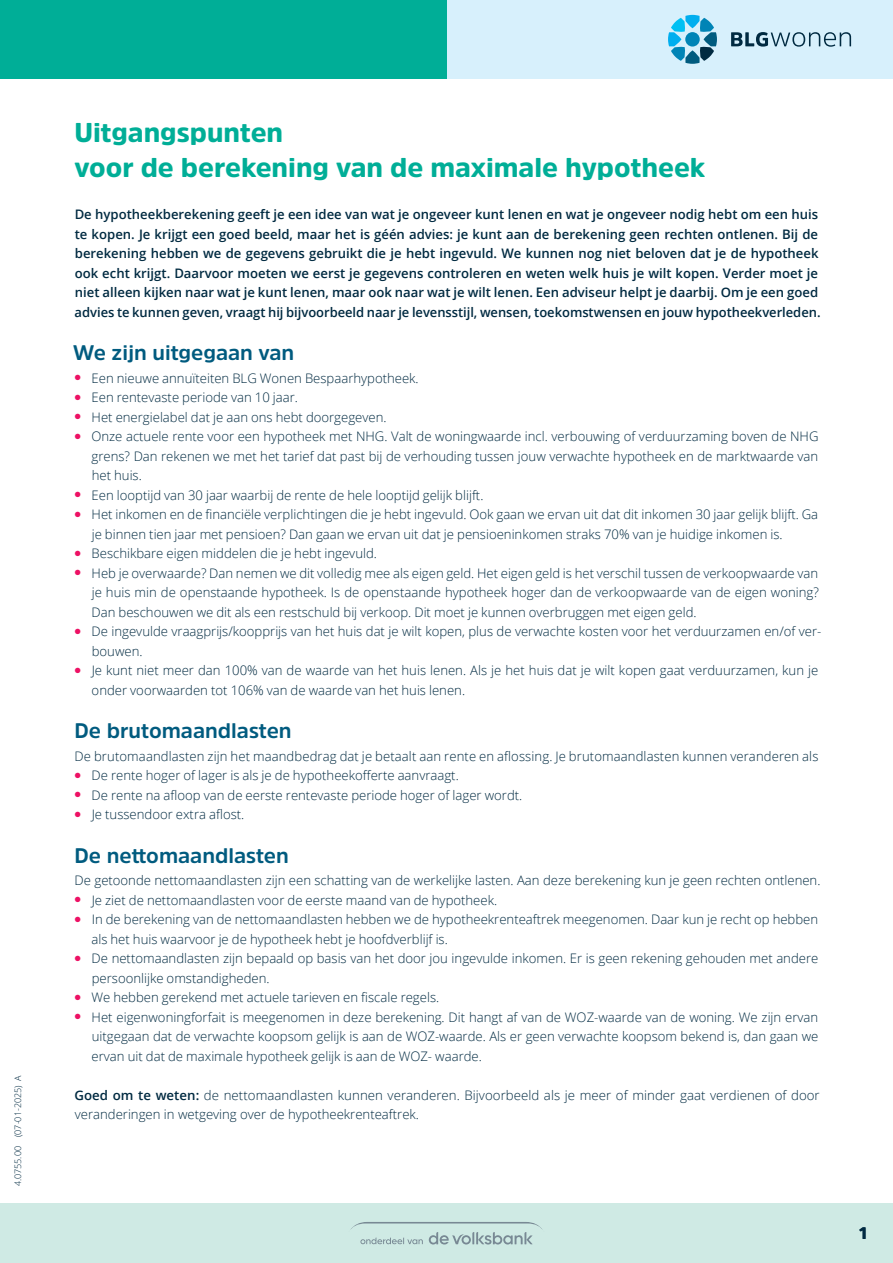
<style>
.page{position:relative;width:893px;height:1263px;background:#fff}
.page>*{position:absolute;margin:0;border:0;box-sizing:border-box;transform-origin:0 0}
.Formuliernaam_2024_consument{font:900 27px "Amsi Pro";color:#00ae97}
.Tussenkopje_2024_standaard{font:700 21px "Amsi Pro";color:#005b7f}
.t1{font:900 16.5px "Amsi Pro";color:#002a41}
.Body_2024{font:300 13.2px/19.5px "Open Sans";color:#002a41}
.Body_Bold_2024{font:600 13.2px/19.5px "Open Sans";color:#002a41}
.t2{font:300 9px "Open Sans";color:#002a41}
.s1{font-weight:600}
</style>
<div class="page">
<div style="left:0;top:1203px;width:893px;height:60px;background:#cfeae4"></div>
<div style="left:446px;top:0;width:447px;height:79px;background:#d7f0fc"></div>
<div style="left:0;top:0;width:446px;height:79px;background:#00ae97"></div>
<svg style="left:731px;top:32px;width:120px;height:15px"></svg>
<svg style="left:668px;top:15px;width:49px;height:49px"></svg>
<svg style="left:350px;top:1222px;width:193px;height:22px"></svg>
<p class="t2" style="left:12px;top:1186px;width:112px;rotate:-90deg">4.0755.00 (07-01-2025) A</p>
<h1 class="Formuliernaam_2024_consument" style="left:74px;top:114px;width:210px">Uitgangspunten</h1>
<h1 class="Formuliernaam_2024_consument" style="left:74px;top:148px;width:632px">voor de berekening van de maximale hypotheek</h1>
<p class="Body_Bold_2024" style="left:75px;top:204px;width:747px">De hypotheekberekening geeft je een idee van wat je ongeveer kunt lenen en wat je ongeveer nodig hebt om een huis te kopen. Je krijgt een goed beeld, maar het is géén advies: je kunt aan de berekening geen rechten ontlenen. Bij de berekening hebben we de gegevens gebruikt die je hebt ingevuld. We kunnen nog niet beloven dat je de hypotheek ook echt krijgt. Daarvoor moeten we eerst je gegevens controleren en weten welk huis je wilt kopen. Verder moet je niet alleen kijken naar wat je kunt lenen, maar ook naar wat je wilt lenen. Een adviseur helpt je daarbij. Om je een goed advies te kunnen geven, vraagt hij bijvoorbeeld naar je levensstijl, wensen, toekomstwensen en jouw hypotheekverleden.</p>
<h2 class="Tussenkopje_2024_standaard" style="left:73px;top:338px;width:223px">We zijn uitgegaan van</h2>
<p class="Body_2024" style="left:75px;top:368px;width:345px"><sup>●</sup> Een nieuwe annuïteiten BLG Wonen Bespaarhypotheek.</p>
<p class="Body_2024" style="left:75px;top:387px;width:225px"><sup>●</sup> Een rentevaste periode van 10 jaar.</p>
<p class="Body_2024" style="left:75px;top:407px;width:313px"><sup>●</sup> Het energielabel dat je aan ons hebt doorgegeven.</p>
<p class="Body_2024" style="left:92px;top:426px;width:728px;text-align:justify;text-indent:-17px"><sup>●</sup> Onze actuele rente voor een hypotheek met NHG. Valt de woningwaarde incl. verbouwing of verduurzaming boven de NHG grens? Dan rekenen we met het tarief dat past bij de verhouding tussen jouw verwachte hypotheek en de marktwaarde van het huis.</p>
<p class="Body_2024" style="left:75px;top:485px;width:410px"><sup>●</sup> Een looptijd van 30 jaar waarbij de rente de hele looptijd gelijk blijft.</p>
<p class="Body_2024" style="left:92px;top:504px;width:728px;text-indent:-17px"><sup>●</sup> Het inkomen en de financiële verplichtingen die je hebt ingevuld. Ook gaan we ervan uit dat dit inkomen 30 jaar gelijk blijft. Ga je binnen tien jaar met pensioen? Dan gaan we ervan uit dat je pensioeninkomen straks 70% van je huidige inkomen is.</p>
<p class="Body_2024" style="left:75px;top:543px;width:304px"><sup>●</sup> Beschikbare eigen middelen die je hebt ingevuld.</p>
<p class="Body_2024" style="left:92px;top:563px;width:729px;text-align:justify;text-indent:-17px"><sup>●</sup> Heb je overwaarde? Dan nemen we dit volledig mee als eigen geld. Het eigen geld is het verschil tussen de verkoopwaarde van je huis min de openstaande hypotheek. Is de openstaande hypotheek hoger dan de verkoopwaarde van de eigen woning?<br>Dan beschouwen we dit als een restschuld bij verkoop. Dit moet je kunnen overbruggen met eigen geld.</p>
<p class="Body_2024" style="left:92px;top:621px;width:731px;text-indent:-17px"><sup>●</sup> De ingevulde vraagprijs/koopprijs van het huis dat je wilt kopen, plus de verwachte kosten voor het verduurzamen en/of ver&shy;bouwen.</p>
<p class="Body_2024" style="left:92px;top:660px;width:728px;text-indent:-17px"><sup>●</sup> Je kunt niet meer dan 100% van de waarde van het huis lenen. Als je het huis dat je wilt kopen gaat verduurzamen, kun je onder voorwaarden tot 106% van de waarde van het huis lenen.</p>
<h2 class="Tussenkopje_2024_standaard" style="left:75px;top:716px;width:219px">De brutomaandlasten</h2>
<p class="Body_2024" style="left:75px;top:746px;width:745px">De brutomaandlasten zijn het maandbedrag dat je betaalt aan rente en aflossing. Je brutomaandlasten kunnen veranderen als</p>
<p class="Body_2024" style="left:75px;top:765px;width:385px"><sup>●</sup> De rente hoger of lager is als je de hypotheekofferte aanvraagt.</p>
<p class="Body_2024" style="left:75px;top:785px;width:449px"><sup>●</sup> De rente na afloop van de eerste rentevaste periode hoger of lager wordt.</p>
<p class="Body_2024" style="left:75px;top:804px;width:171px"><sup>●</sup> Je tussendoor extra aflost.</p>
<h2 class="Tussenkopje_2024_standaard" style="left:75px;top:841px;width:216px">De nettomaandlasten</h2>
<p class="Body_2024" style="left:75px;top:870px;width:747px">De getoonde nettomaandlasten zijn een schatting van de werkelijke lasten. Aan deze berekening kun je geen rechten ontlenen.</p>
<p class="Body_2024" style="left:75px;top:890px;width:424px"><sup>●</sup> Je ziet de nettomaandlasten voor de eerste maand van de hypotheek.</p>
<p class="Body_2024" style="left:91px;top:909px;width:728px;text-indent:-17px"><sup>●</sup> In de berekening van de nettomaandlasten hebben we de hypotheekrenteaftrek meegenomen. Daar kun je recht op hebben als het huis waarvoor je de hypotheek hebt je hoofdverblijf is.</p>
<p class="Body_2024" style="left:92px;top:948px;width:728px;text-indent:-17px"><sup>●</sup> De nettomaandlasten zijn bepaald op basis van het door jou ingevulde inkomen. Er is geen rekening gehouden met andere persoonlijke omstandigheden.</p>
<p class="Body_2024" style="left:75px;top:987px;width:366px"><sup>●</sup> We hebben gerekend met actuele tarieven en fiscale regels.</p>
<p class="Body_2024" style="left:92px;top:1007px;width:728px;text-align:justify;text-indent:-17px"><sup>●</sup> Het eigenwoningforfait is meegenomen in deze berekening. Dit hangt af van de WOZ-waarde van de woning. We zijn ervan uitgegaan dat de verwachte koopsom gelijk is aan de WOZ-waarde. Als er geen verwachte koopsom bekend is, dan gaan we ervan uit dat de maximale hypotheek gelijk is aan de WOZ- waarde.</p>
<p class="Body_2024" style="left:74px;top:1085px;width:747px"><span class="s1">Goed om te weten:</span> de nettomaandlasten kunnen veranderen. Bijvoorbeeld als je meer of minder gaat verdienen of door veranderingen in wetgeving over de hypotheekrenteaftrek.</p>
<p class="t1" style="left:859px;top:1222px;width:10px">1</p>
</div>
